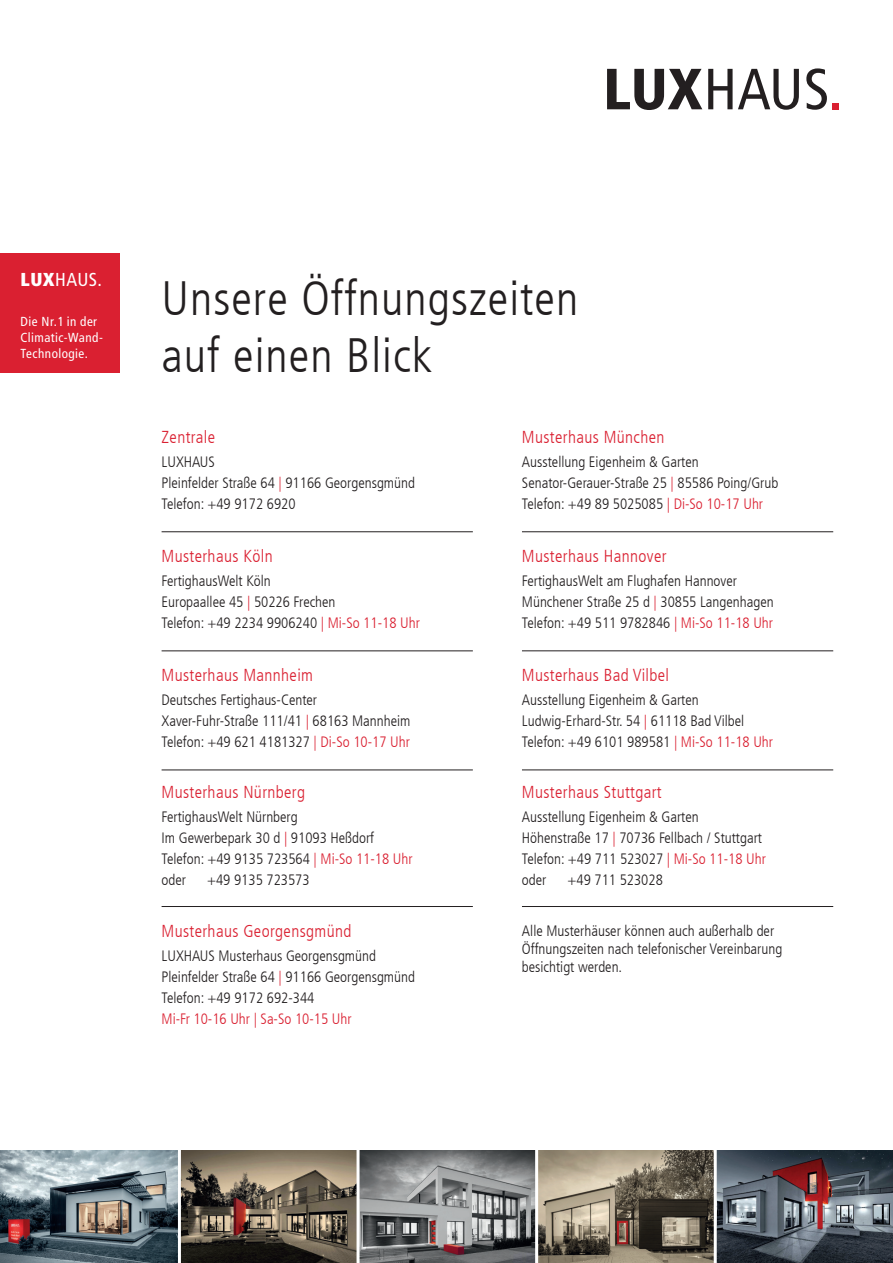
<style>
.page{position:relative;width:893px;height:1263px;background:#fff}
.page>*{position:absolute;margin:0;border:0;box-sizing:border-box;transform-origin:0 0}
.t1{font:300 condensed 48px/57.6px "Frutiger LT";letter-spacing:.02em;color:#231f20}
.t2{font:condensed 18.75px "Frutiger LT";color:#fff}
.t3{font:300 condensed 17.25px "Frutiger LT";letter-spacing:.02em;color:#da2031}
.t4{font:300 condensed 15px/21px "Frutiger LT";color:#231f20}
.t5{font:300 condensed 15px "Frutiger LT";color:#da2031}
.t6{font:condensed 13.05px/15.8px "Frutiger LT";letter-spacing:.035em;color:#fff}
.s1{font-family:"Frutiger LT Com";font-weight:900}
.s2{color:#da2031}
</style>
<div class="page">
<div style="left:0;top:253px;width:119px;height:119px;background:#da2031"></div>
<svg style="left:607px;top:68px;width:220px;height:42px"></svg>
<div style="left:832px;top:103px;width:7px;height:7px;background:#da2031"></div>
<img style="left:0;top:1150px;width:893px;height:113px">
<hr style="left:714px;top:1147px;width:3px;height:116px;background:#fff">
<hr style="left:535px;top:1147px;width:3px;height:116px;background:#fff">
<hr style="left:357px;top:1146px;width:3px;height:117px;background:#fff">
<hr style="left:178px;top:1147px;width:3px;height:116px;background:#fff">
<hr style="left:162px;top:531px;width:311px;height:1px;background:#231f20">
<hr style="left:162px;top:651px;width:311px;height:1px;background:#231f20">
<hr style="left:162px;top:770px;width:311px;height:1px;background:#231f20">
<hr style="left:162px;top:906px;width:311px;height:1px;background:#231f20">
<hr style="left:522px;top:531px;width:311px;height:1px;background:#231f20">
<hr style="left:522px;top:651px;width:311px;height:1px;background:#231f20">
<hr style="left:522px;top:770px;width:311px;height:1px;background:#231f20">
<hr style="left:522px;top:906px;width:311px;height:1px;background:#231f20">
<p class="t2" style="left:21px;top:269px;width:83px"><span class="s1">LUX</span>HAUS.</p>
<p class="t6" style="left:21px;top:314px;width:84px">Die Nr. 1 in der<br>Climatic-Wand-<br>Technologie.</p>
<h1 class="t1" style="left:162px;top:270px;width:418px">Unsere Öffnungszeiten auf einen Blick</h1>
<p class="t3" style="left:162px;top:427px;width:55px">Zentrale</p>
<p class="t4" style="left:162px;top:451px;width:255px">LUXHAUS<br>Pleinfelder Straße 64 <span class="s2">|</span> 91166 Georgensgmünd<br>Telefon: +49 9172 6920</p>
<p class="t3" style="left:162px;top:546px;width:113px">Musterhaus Köln</p>
<p class="t4" style="left:162px;top:570px;width:260px">FertighausWelt Köln<br>Europaallee 45 <span class="s2">|</span> 50226 Frechen<br>Telefon: +49 2234 9906240 <span class="s2">| Mi-So 11-18 Uhr</span></p>
<p class="t3" style="left:162px;top:665px;width:153px">Musterhaus Mannheim</p>
<p class="t4" style="left:162px;top:689px;width:250px">Deutsches Fertighaus-Center<br>Xaver-Fuhr-Straße 111/41 <span class="s2">|</span> 68163 Mannheim<br>Telefon: +49 621 4181327 <span class="s2">| Di-So 10-17 Uhr</span></p>
<p class="t3" style="left:162px;top:782px;width:145px">Musterhaus Nürnberg</p>
<p class="t4" style="left:162px;top:807px;width:253px">FertighausWelt Nürnberg<br>Im Gewerbepark 30 d <span class="s2">|</span> 91093 Heßdorf<br>Telefon: +49 9135 723564 <span class="s2">| Mi-So 11-18 Uhr </span>oder</p>
<p class="t4" style="left:207px;top:870px;width:104px">+49 9135 723573</p>
<p class="t3" style="left:162px;top:921px;width:191px">Musterhaus Georgensgmünd</p>
<p class="t4" style="left:162px;top:945px;width:255px">LUXHAUS Musterhaus Georgensgmünd<br>Pleinfelder Straße 64 <span class="s2">|</span> 91166 Georgensgmünd<br>Telefon: +49 9172 692-344</p>
<p class="t5" style="left:162px;top:1010px;width:192px">Mi-Fr 10-16 Uhr | Sa-So 10-15 Uhr</p>
<p class="t3" style="left:522px;top:427px;width:144px">Musterhaus München</p>
<p class="t4" style="left:522px;top:451px;width:258px">Ausstellung Eigenheim &amp; Garten<br>Senator-Gerauer-Straße 25 <span class="s2">|</span> 85586 Poing/Grub<br>Telefon: +49 89 5025085 <span class="s2">| Di-So 10-17 Uhr</span></p>
<p class="t3" style="left:522px;top:546px;width:146px">Musterhaus Hannover</p>
<p class="t4" style="left:522px;top:570px;width:253px">FertighausWelt am Flughafen Hannover<br>Münchener Straße 25 d <span class="s2">|</span> 30855 Langenhagen<br>Telefon: +49 511 9782846 <span class="s2">| Mi-So 11-18 Uhr</span></p>
<p class="t3" style="left:522px;top:665px;width:149px">Musterhaus Bad Vilbel</p>
<p class="t4" style="left:522px;top:689px;width:253px">Ausstellung Eigenheim &amp; Garten<br>Ludwig-Erhard-Str. 54 <span class="s2">|</span> 61118 Bad Vilbel<br>Telefon: +49 6101 989581 <span class="s2">| Mi-So 11-18 Uhr</span></p>
<p class="t3" style="left:522px;top:782px;width:141px">Musterhaus Stuttgart</p>
<p class="t4" style="left:522px;top:807px;width:245px">Ausstellung Eigenheim &amp; Garten<br>Höhenstraße 17 <span class="s2">|</span> 70736 Fellbach / Stuttgart<br>Telefon: +49 711 523027 <span class="s2">| Mi-So 11-18 Uhr </span>oder</p>
<p class="t4" style="left:567px;top:870px;width:97px">+49 711 523028</p>
<p class="t4" style="left:522px;top:922px;width:262px;line-height:18px">Alle Musterhäuser können auch außerhalb der<br>Öffnungszeiten nach telefonischer Vereinbarung besichtigt werden.</p>
</div>
